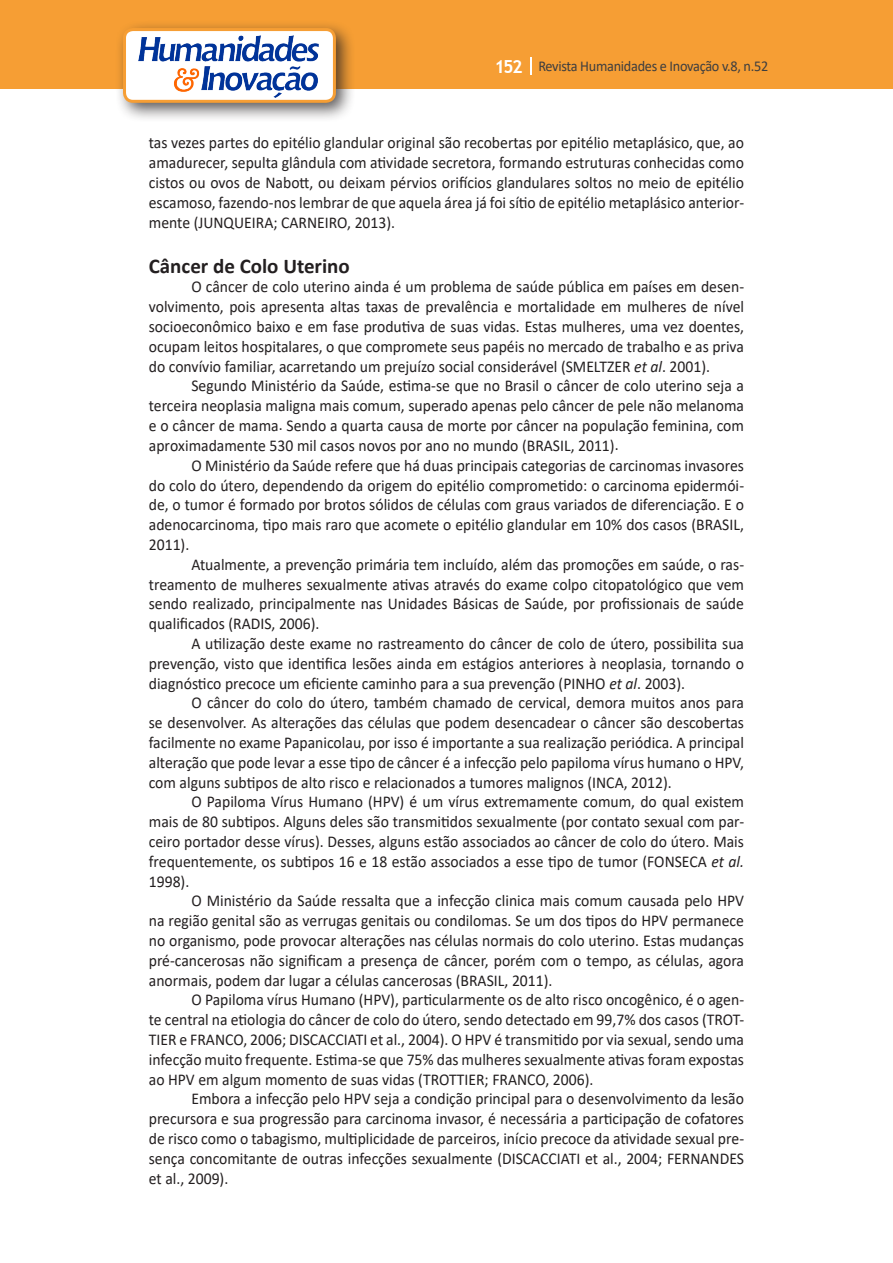
<style>
.page{position:relative;width:893px;height:1263px;background:#fff}
.page>*{position:absolute;margin:0;border:0;box-sizing:border-box;transform-origin:0 0}
.Titulo_2{font:700 21px "Calibri";color:#231f20}
.Texto{font:16.5px/19.8px "Calibri";color:#231f20;text-align:justify;scale:.95 1}
.t1{font:15px "Calibri";letter-spacing:-.02em;color:#3e3e3f;scale:.95 1}
.s1{font-family:"Trebuchet MS";font-weight:700;font-size:18px;color:#fff}
.s2{font-style:italic}
</style>
<div class="page">
<div style="left:0;top:0;width:893px;height:88px;background:#f69e34"></div>
<svg style="left:530px;top:57px;width:2px;height:18px"></svg>
<div style="left:115px;top:20px;width:241px;height:103px;background:#231f20;opacity:.75"></div>
<div style="left:125px;top:30px;width:209px;height:71px;background:#fff;border-radius:9px"></div>
<img style="left:138px;top:35px;width:181px;height:62px">
<div style="left:123px;top:28px;width:213px;height:75px;border:3px solid #f69e34;border-radius:9px"></div>
<p class="t1" style="left:495px;top:56px;width:290px"><span class="s1">152</span> Revista Humanidades e Inovação v.8, n.52</p>
<p class="Texto" style="left:149px;top:133px;width:628px">tas vezes partes do epitélio glandular original são recobertas por epitélio metaplásico, que, ao amadurecer, sepulta glândula com atividade secretora, formando estruturas conhecidas como cistos ou ovos de Nabott, ou deixam pérvios orifícios glandulares soltos no meio de epitélio escamoso, fazendo-nos lembrar de que aquela área já foi sítio de epitélio metaplásico anterior&shy;mente (JUNQUEIRA; CARNEIRO, 2013).</p>
<p class="Titulo_2" style="left:149px;top:251px;width:203px">Câncer de Colo Uterino</p>
<p class="Texto" style="left:149px;top:277px;width:628px;text-indent:43px">O câncer de colo uterino ainda é um problema de saúde pública em países em desen&shy;volvimento, pois apresenta altas taxas de prevalência e mortalidade em mulheres de nível socioeconômico baixo e em fase produtiva de suas vidas. Estas mulheres, uma vez doentes, ocupam leitos hospitalares, o que compromete seus papéis no mercado de trabalho e as priva do convívio familiar, acarretando um prejuízo social considerável (SMELTZER <span class="s2">et al</span>. 2001).</p>
<p class="Texto" style="left:149px;top:376px;width:628px;text-indent:43px">Segundo Ministério da Saúde, estima-se que no Brasil o câncer de colo uterino seja a terceira neoplasia maligna mais comum, superado apenas pelo câncer de pele não melanoma e o câncer de mama. Sendo a quarta causa de morte por câncer na população feminina, com aproximadamente 530 mil casos novos por ano no mundo (BRASIL, 2011).</p>
<p class="Texto" style="left:149px;top:455px;width:628px;text-indent:43px">O Ministério da Saúde refere que há duas principais categorias de carcinomas invasores do colo do útero, dependendo da origem do epitélio comprometido: o carcinoma epidermói&shy;de, o tumor é formado por brotos sólidos de células com graus variados de diferenciação. E o adenocarcinoma, tipo mais raro que acomete o epitélio glandular em 10% dos casos (BRASIL, 2011).</p>
<p class="Texto" style="left:149px;top:554px;width:628px;text-indent:43px">Atualmente, a prevenção primária tem incluído, além das promoções em saúde, o ras&shy;treamento de mulheres sexualmente ativas através do exame colpo citopatológico que vem sendo realizado, principalmente nas Unidades Básicas de Saúde, por profissionais de saúde qualificados (RADIS, 2006).</p>
<p class="Texto" style="left:149px;top:633px;width:628px;text-indent:43px">A utilização deste exame no rastreamento do câncer de colo de útero, possibilita sua prevenção, visto que identifica lesões ainda em estágios anteriores à neoplasia, tornando o diagnóstico precoce um eficiente caminho para a sua prevenção (PINHO <span class="s2">et al</span>. 2003).</p>
<p class="Texto" style="left:149px;top:692px;width:628px;text-indent:43px">O câncer do colo do útero, também chamado de cervical, demora muitos anos para se desenvolver. As alterações das células que podem desencadear o câncer são descobertas facilmente no exame Papanicolau, por isso é importante a sua realização periódica. A principal alteração que pode levar a esse tipo de câncer é a infecção pelo papiloma vírus humano o HPV, com alguns subtipos de alto risco e relacionados a tumores malignos (INCA, 2012).</p>
<p class="Texto" style="left:149px;top:791px;width:628px;text-indent:43px">O Papiloma Vírus Humano (HPV) é um vírus extremamente comum, do qual existem mais de 80 subtipos. Alguns deles são transmitidos sexualmente (por contato sexual com par&shy;ceiro portador desse vírus). Desses, alguns estão associados ao câncer de colo do útero. Mais frequentemente, os subtipos 16 e 18 estão associados a esse tipo de tumor (FONSECA <span class="s2">et al.<br></span>1998).</p>
<p class="Texto" style="left:149px;top:890px;width:628px;text-indent:43px">O Ministério da Saúde ressalta que a infecção clinica mais comum causada pelo HPV na região genital são as verrugas genitais ou condilomas. Se um dos tipos do HPV permanece no organismo, pode provocar alterações nas células normais do colo uterino. Estas mudanças pré-cancerosas não significam a presença de câncer, porém com o tempo, as células, agora anormais, podem dar lugar a células cancerosas (BRASIL, 2011).</p>
<p class="Texto" style="left:149px;top:989px;width:628px;text-indent:43px">O Papiloma vírus Humano (HPV), particularmente os de alto risco oncogênico, é o agen&shy;te central na etiologia do câncer de colo do útero, sendo detectado em 99,7% dos casos (TROT-TIER e FRANCO, 2006; DISCACCIATI et al., 2004). O HPV é transmitido por via sexual, sendo uma infecção muito frequente. Estima-se que 75% das mulheres sexualmente ativas foram expostas ao HPV em algum momento de suas vidas (TROTTIER; FRANCO, 2006).</p>
<p class="Texto" style="left:149px;top:1088px;width:628px;text-indent:43px">Embora a infecção pelo HPV seja a condição principal para o desenvolvimento da lesão precursora e sua progressão para carcinoma invasor, é necessária a participação de cofatores de risco como o tabagismo, multiplicidade de parceiros, início precoce da atividade sexual pre&shy;sença concomitante de outras infecções sexualmente (DISCACCIATI et al., 2004; FERNANDES et al., 2009).</p>
</div>
